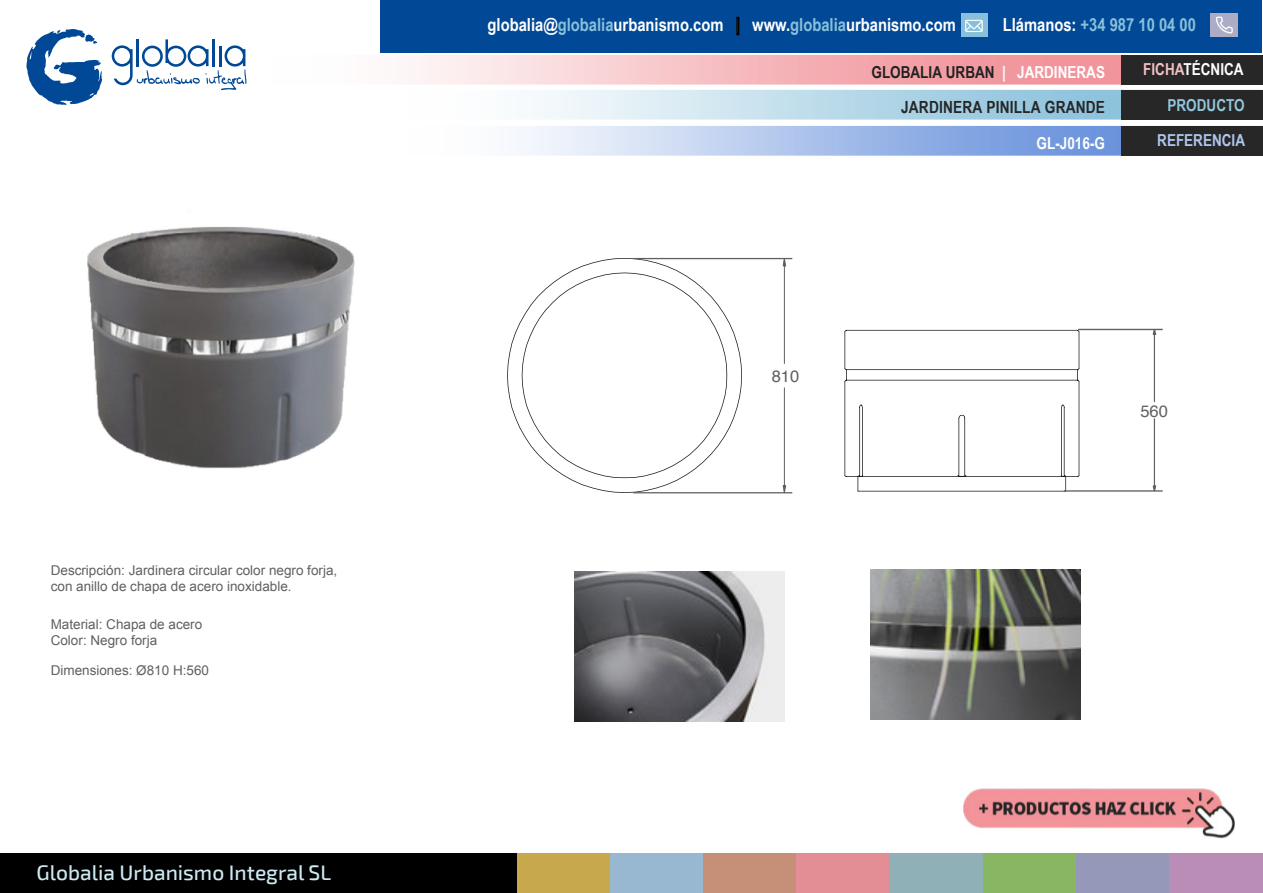
<style>
.page{position:relative;width:1263px;height:893px;background:#fff}
.page>*{position:absolute;margin:0;border:0;box-sizing:border-box;transform-origin:0 0}
.t1{font:500 21px "Exo 2";color:#cde9f2}
.t2{font:700 18px "Arial Narrow";color:#fff}
.t3{font:700 18px "Arial Narrow";color:#88c0db}
.t4{font:700 16.8px "Arial Narrow";letter-spacing:.01em;color:#272727}
.t5{font:700 16.5px "Arial Narrow";color:#222}
.t6{font:700 16.5px/36.2px "Arial Narrow";color:#91c6db;text-align:right}
.t7{font:700 16.5px "Arial Narrow";color:#aec5ed}
.t8{font:700 16.5px "Arial Narrow";color:#fff}
.t9{font:16.5px "Helvetica";color:#606060}
.t10{font:13.5px/16.2px "Arial";color:#606060}
.s1{font-style:inherit}
.s2{color:#88c0db}
.s3{color:#fff}
.s4{color:#f2c0c4}
</style>
<div class="page">
<div style="left:268px;top:55px;width:858px;height:30px;background:linear-gradient(to right,#fff,#ef858d)"></div>
<div style="left:1121px;top:55px;width:141px;height:30px;background:#272727"></div>
<svg style="left:536px;top:90px;width:585px;height:30px;background:#bddcea"></svg>
<div style="left:1121px;top:90px;width:141px;height:30px;background:#272727"></div>
<svg style="left:519px;top:126px;width:602px;height:30px;background:#abc2eb"></svg>
<div style="left:1121px;top:126px;width:141px;height:30px;background:#272727"></div>
<div style="left:0;top:853px;width:523px;height:39px;background:#000"></div>
<div style="left:517px;top:853px;width:93px;height:39px;background:#c8a84d"></div>
<div style="left:610px;top:853px;width:93px;height:39px;background:#97b8d0"></div>
<div style="left:703px;top:853px;width:94px;height:39px;background:#c59077"></div>
<div style="left:797px;top:853px;width:93px;height:39px;background:#e38d94"></div>
<div style="left:890px;top:853px;width:93px;height:39px;background:#90b0b7"></div>
<div style="left:983px;top:853px;width:93px;height:39px;background:#88b663"></div>
<div style="left:1076px;top:853px;width:93px;height:39px;background:#9698ba"></div>
<div style="left:1169px;top:853px;width:94px;height:39px;background:#ba8db7"></div>
<svg style="left:26px;top:29px;width:76px;height:76px"></svg>
<svg style="left:112px;top:39px;width:134px;height:51px"></svg>
<div style="left:380px;top:1px;width:882px;height:52px;background:#014996"></div>
<img style="left:1211px;top:14px;width:26px;height:22px">
<img style="left:962px;top:14px;width:26px;height:22px">
<div style="left:736px;top:17px;width:3px;height:18px;border:1px solid #000"></div>
<img style="left:964px;top:788px;width:270px;height:50px">
<img style="left:87px;top:227px;width:268px;height:242px">
<svg style="left:507px;top:258px;width:572px;height:235px"></svg>
<svg style="left:782px;top:257px;width:4px;height:9px"></svg>
<svg style="left:782px;top:484px;width:4px;height:10px"></svg>
<hr style="left:633px;top:258px;width:159px;height:1px;background:#606060">
<hr style="left:633px;top:492px;width:159px;height:1px;background:#606060">
<hr style="left:784px;top:258px;width:1px;height:105px;background:#606060">
<hr style="left:784px;top:388px;width:1px;height:105px;background:#606060">
<svg style="left:1153px;top:328px;width:3px;height:7px"></svg>
<svg style="left:1153px;top:485px;width:3px;height:7px"></svg>
<hr style="left:1078px;top:329px;width:85px;height:1px;background:#606060">
<hr style="left:1064px;top:490px;width:98px;height:1px;background:#606060">
<hr style="left:1154px;top:329px;width:1px;height:73px;background:#606060">
<hr style="left:1154px;top:418px;width:1px;height:73px;background:#606060">
<img style="left:574px;top:571px;width:210px;height:150px">
<img style="left:870px;top:569px;width:210px;height:150px">
<p class="t10" style="left:51px;top:562px;width:288px"><span class="s1">Descripción:</span> Jardinera circular color negro forja, con anillo de chapa de acero inoxidable.</p>
<p class="t10" style="left:51px;top:616px;width:153px">Material: Chapa de acero<br>Color<span class="s1">: N</span>egro forja</p>
<p class="t10" style="left:51px;top:662px;width:160px">Dimensiones: Ø810 H:560</p>
<h1 class="t1" style="left:37px;top:859px;width:296px">Globalia Urbanismo Integral SL</h1>
<h2 class="t2" style="left:488px;top:11px;width:470px">globalia@<span class="s2">globalia</span>urbanismo.com | www.<span class="s2">globalia</span>urbanismo.com</h2>
<h2 class="t3" style="left:1003px;top:11px;width:195px"><span class="s3">Llámanos:</span> +34 987 10 04 00</h2>
<p class="t6" style="left:1143px;top:50px;width:103px"><span class="s4">FICHA</span><span class="s3">TÉCNICA<br></span>PRODUCTO</p>
<p class="t7" style="left:1157px;top:128px;width:89px">REFERENCIA</p>
<p class="t5" style="left:871px;top:59px;width:235px">GLOBALIA URBAN <span class="s3">| JARDINERAS</span></p>
<p class="t4" style="left:901px;top:95px;width:205px">JARDINERA PINILLA GRANDE</p>
<p class="t8" style="left:1037px;top:131px;width:70px"><span class="s1">GL-</span>J016-G</p>
<p class="t9" style="left:772px;top:363px;width:29px">810</p>
<p class="t9" style="left:1140px;top:399px;width:29px">560</p>
</div>
